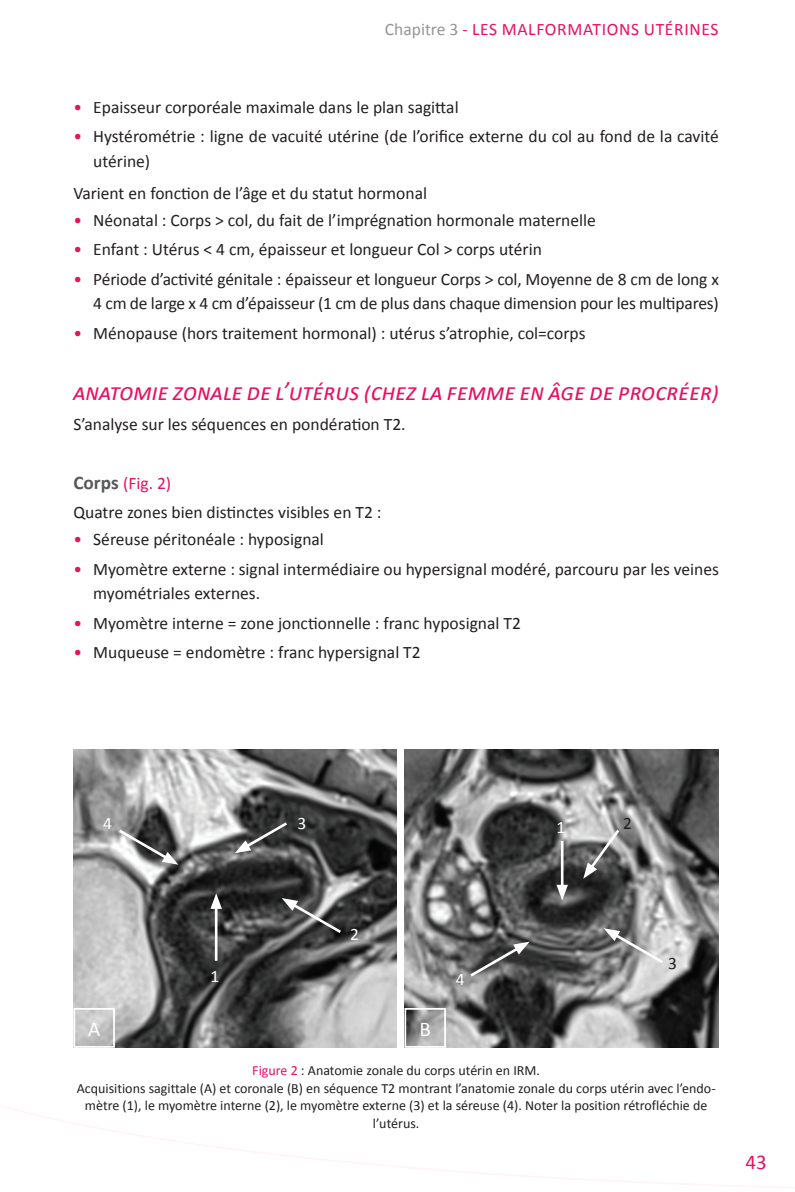
<style>
.page{position:relative;width:795px;height:1192px;background:#fff}
.page>*{position:absolute;margin:0;border:0;box-sizing:border-box;transform-origin:0 0}
.t1{font:italic 24.5px "Calibri";color:#ea1061}
.t2{font:21px "Calibri";color:#ea1061}
.t3{font:21px "Calibri";color:#fff}
.t4{font:17.5px/24.5px "Calibri";color:#231f20}
.t5{font:17.5px "Calibri";letter-spacing:.04em;color:#ea1061}
.t6{font:17.5px "Calibri";color:#fff}
.t7{font:14px/17.5px "Calibri";color:#231f20;text-align:center}
.s1{color:#939598}
.s2{color:#ea1061}
.s3{font-weight:700;font-size:19.25px;color:#57585a}
</style>
<div class="page">
<img style="left:73px;top:749px;width:323px;height:298px">
<img style="left:404px;top:749px;width:314px;height:298px">
<div style="left:73px;top:1007px;width:42px;height:40px;border:2px solid #fff"></div>
<div style="left:404px;top:1007px;width:41px;height:40px;border:2px solid #fff"></div>
<svg style="left:235px;top:819px;width:55px;height:34px;background:#5d5d5d"></svg>
<svg style="left:281px;top:898px;width:63px;height:37px;background:#676767"></svg>
<hr style="left:560px;top:840px;width:3px;height:49px;background:#fff">
<svg style="left:556px;top:884px;width:11px;height:16px"></svg>
<svg style="left:583px;top:826px;width:38px;height:52px;background:#898989"></svg>
<svg style="left:116px;top:827px;width:62px;height:37px"></svg>
<hr style="left:215px;top:903px;width:2px;height:57px;background:#fff">
<svg style="left:210px;top:893px;width:12px;height:15px"></svg>
<svg style="left:603px;top:928px;width:62px;height:37px;background:#a3a3a3"></svg>
<svg style="left:467px;top:941px;width:62px;height:38px;background:#646464"></svg>
<p class="t5" style="left:385px;top:18px;width:335px"><span class="s1">Chapitre 3</span> - lES MALFORMATIONS UTÉRINES</p>
<p class="t4" style="left:73px;top:95px;width:386px"><span class="s2">•</span> Epaisseur corporéale maximale dans le plan sagittal</p>
<p class="t4" style="left:93px;top:124px;width:627px;text-indent:-20px"><span class="s2">•</span> Hystérométrie : ligne de vacuité utérine (de l’orifice externe du col au fond de la cavité utérine)</p>
<p class="t4" style="left:73px;top:181px;width:355px">Varient en fonction de l’âge et du statut hormonal</p>
<p class="t4" style="left:73px;top:208px;width:523px"><span class="s2">•</span> Néonatal : Corps &gt; col, du fait de l’imprégnation hormonale maternelle</p>
<p class="t4" style="left:73px;top:237px;width:470px"><span class="s2">•</span> Enfant : Utérus &lt; 4 cm, épaisseur et longueur Col &gt; corps utérin</p>
<p class="t4" style="left:73px;top:267px;width:646px;text-align:right"><span class="s2">•</span> Période d’activité génitale : épaisseur et longueur Corps &gt; col, Moyenne de 8 cm de long x<br>4 cm de large x 4 cm d’épaisseur (1 cm de plus dans chaque dimension pour les multipares)</p>
<p class="t4" style="left:73px;top:321px;width:513px"><span class="s2">•</span> Ménopause (hors traitement hormonal) : utérus s’atrophie, col=corps</p>
<h1 class="t1" style="left:73px;top:375px;width:647px">Anatomie zonale de l’utérus (chez la femme en âge de procréer)</h1>
<p class="t4" style="left:73px;top:411px;width:333px">S’analyse sur les séquences en pondération T2.</p>
<p class="t4" style="left:73px;top:468px;width:309px;line-height:29.4px"><span class="s3">Corps</span> <span class="s2">(Fig. 2)<br></span>Quatre zones bien distinctes visibles en T2 :</p>
<p class="t4" style="left:73px;top:527px;width:252px"><span class="s2">•</span> Séreuse péritonéale : hyposignal</p>
<p class="t4" style="left:93px;top:556px;width:627px;text-indent:-20px"><span class="s2">•</span> Myomètre externe : signal intermédiaire ou hypersignal modéré, parcouru par les veines myométriales externes.</p>
<p class="t4" style="left:73px;top:610px;width:449px"><span class="s2">•</span> Myomètre interne = zone jonctionnelle : franc hyposignal T2</p>
<p class="t4" style="left:73px;top:640px;width:348px"><span class="s2">•</span> Muqueuse = endomètre : franc hypersignal T2</p>
<p class="t6" style="left:103px;top:812px;width:10px">4</p>
<p class="t6" style="left:297px;top:812px;width:10px">3</p>
<p class="t6" style="left:556px;top:815px;width:10px">1</p>
<p class="t4" style="left:623px;top:811px;width:10px">2</p>
<p class="t6" style="left:210px;top:965px;width:10px">1</p>
<p class="t6" style="left:350px;top:922px;width:10px">2</p>
<p class="t3" style="left:88px;top:1015px;width:12px">a</p>
<p class="t3" style="left:419px;top:1015px;width:13px">B</p>
<p class="t6" style="left:455px;top:967px;width:10px">4</p>
<p class="t4" style="left:668px;top:950px;width:10px">3</p>
<p class="t7" style="left:77px;top:1061px;width:640px"><span class="s2">Figure 2</span> : Anatomie zonale du corps utérin en IRM.<br>Acquisitions sagittale (A) et coronale (B) en séquence T2 montrant l’anatomie zonale du corps utérin avec l’endo&shy;mètre (1), le myomètre interne (2), le myomètre externe (3) et la séreuse (4). Noter la position rétrofléchie de l’utérus.</p>
<p class="t2" style="left:745px;top:1148px;width:23px">43</p>
</div>
